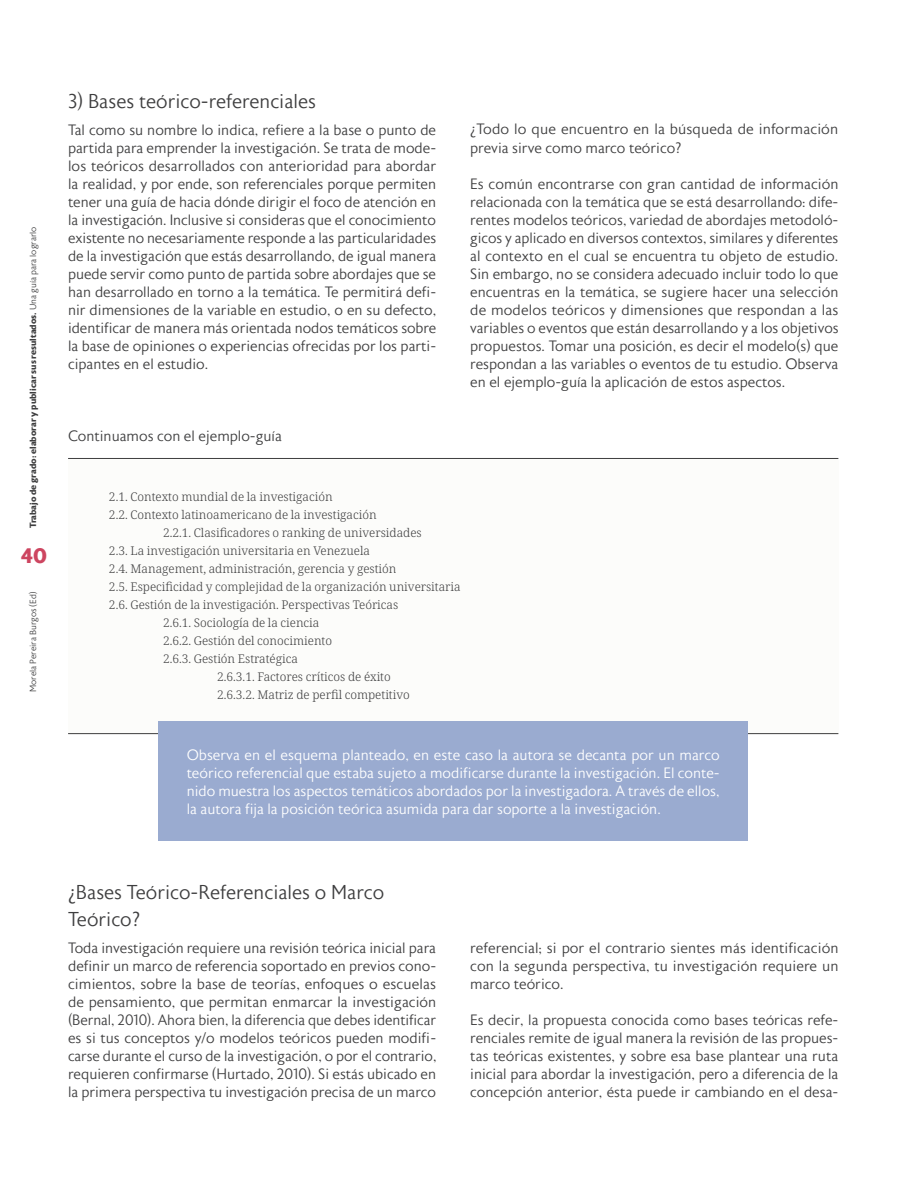
<style>
.page{position:relative;width:915px;height:1191px;background:#fff}
.page>*{position:absolute;margin:0;border:0;box-sizing:border-box;transform-origin:0 0}
.t1{font:700 21px "Astoria Sans";color:#cd4560}
.Headline_3{font:300 20.1px/27px "Astoria Sans";color:#3e3e3f}
.t2{font:300 15px/18px "Astoria Sans";color:#3e3e3f;text-align:justify}
.t3{font:300 15px/18px "Astoria Sans";color:#fff;text-align:justify}
.t4{font:300 12px "Noto Serif";color:#3e3e3f}
.t5{font:700 9px "Astoria Sans";color:#3e3e3f}
.t6{font:300 9px "Astoria Sans";color:#3e3e3f}
.s1{font-weight:300}
</style>
<div class="page">
<div style="left:68px;top:458px;width:770px;height:275px;background:#fcfcfa"></div>
<hr style="left:68px;top:733px;width:770px;height:1px;background:#3e3e3f">
<hr style="left:68px;top:458px;width:770px;height:1px;background:#3e3e3f">
<div style="left:158px;top:721px;width:589px;height:119px;background:#9aabd0"></div>
<p class="t5" style="left:28px;top:528px;width:303px;rotate:-90deg">Trabajo de grado: elaborar y publicar sus resultados. <span class="s1">Una guía para lograrlo</span></p>
<h1 class="t1" style="left:21px;top:544px;width:27px">40</h1>
<p class="t6" style="left:28px;top:692px;width:102px;rotate:-90deg">Morela Pereira Burgos (Ed)</p>
<p class="Headline_3" style="left:68px;top:89px;width:249px">3) Bases teórico-referenciales</p>
<p class="t2" style="left:68px;top:122px;width:369px">Tal como su nombre lo indica, refiere a la base o punto de partida para emprender la investigación. Se trata de mode&shy;los teóricos desarrollados con anterioridad para abordar la realidad, y por ende, son referenciales porque permiten tener una guía de hacia dónde dirigir el foco de atención en la investigación. Inclusive si consideras que el conocimiento existente no necesariamente responde a las particularidades de la investigación que estás desarrollando, de igual manera puede servir como punto de partida sobre abordajes que se han desarrollado en torno a la temática. Te permitirá defi&shy;nir dimensiones de la variable en estudio, o en su defecto, identificar de manera más orientada nodos temáticos sobre la base de opiniones o experiencias ofrecidas por los parti&shy;cipantes en el estudio.</p>
<p class="t2" style="left:470px;top:121px;width:369px">¿Todo lo que encuentro en la búsqueda de información previa sirve como marco teórico?</p>
<p class="t2" style="left:470px;top:175px;width:369px">Es común encontrarse con gran cantidad de información relacionada con la temática que se está desarrollando: dife&shy;rentes modelos teóricos, variedad de abordajes metodoló&shy;gicos y aplicado en diversos contextos, similares y diferentes al contexto en el cual se encuentra tu objeto de estudio.<br>Sin embargo, no se considera adecuado incluir todo lo que encuentras en la temática, se sugiere hacer una selección de modelos teóricos y dimensiones que respondan a las variables o eventos que están desarrollando y a los objetivos propuestos. Tomar una posición, es decir el modelo(s) que respondan a las variables o eventos de tu estudio. Observa en el ejemplo-guía la aplicación de estos aspectos.</p>
<p class="t2" style="left:68px;top:427px;width:215px">Continuamos con el ejemplo-guía</p>
<p class="t4" style="left:109px;top:488px;width:225px">2.1. Contexto mundial de la investigación</p>
<p class="t4" style="left:109px;top:506px;width:269px">2.2. Contexto latinoamericano de la investigación</p>
<p class="t4" style="left:163px;top:524px;width:260px">2.2.1. Clasificadores o ranking de universidades</p>
<p class="t4" style="left:109px;top:542px;width:262px">2.3. La investigación universitaria en Venezuela</p>
<p class="t4" style="left:109px;top:560px;width:289px">2.4. Management, administración, gerencia y gestión</p>
<p class="t4" style="left:109px;top:578px;width:353px">2.5. Especificidad y complejidad de la organización universitaria</p>
<p class="t4" style="left:109px;top:596px;width:291px">2.6. Gestión de la investigación. Perspectivas Teóricas</p>
<p class="t4" style="left:163px;top:614px;width:158px">2.6.1. Sociología de la ciencia</p>
<p class="t4" style="left:163px;top:632px;width:170px">2.6.2. Gestión del conocimiento</p>
<p class="t4" style="left:163px;top:650px;width:136px">2.6.3. Gestión Estratégica</p>
<p class="t4" style="left:217px;top:668px;width:175px">2.6.3.1. Factores críticos de éxito</p>
<p class="t4" style="left:217px;top:686px;width:194px">2.6.3.2. Matriz de perfil competitivo</p>
<p class="t3" style="left:187px;top:746px;width:534px">Observa en el esquema planteado, en este caso la autora se decanta por un marco teórico referencial que estaba sujeto a modificarse durante la investigación. El conte&shy;nido muestra los aspectos temáticos abordados por la investigadora. A través de ellos, la autora fija la posición teórica asumida para dar soporte a la investigación.</p>
<p class="Headline_3" style="left:68px;top:879px;width:317px">¿Bases Teórico-Referenciales o Marco<br>Teórico?</p>
<p class="t2" style="left:68px;top:939px;width:370px">Toda investigación requiere una revisión teórica inicial para definir un marco de referencia soportado en previos cono&shy;cimientos, sobre la base de teorías, enfoques o escuelas de pensamiento, que permitan enmarcar la investigación (Bernal, 2010). Ahora bien, la diferencia que debes identificar es si tus conceptos y/o modelos teóricos pueden modifi&shy;carse durante el curso de la investigación, o por el contrario, requieren confirmarse (Hurtado, 2010). Si estás ubicado en la primera perspectiva tu investigación precisa de un marco</p>
<p class="t2" style="left:470px;top:939px;width:369px">referencial; si por el contrario sientes más identificación con la segunda perspectiva, tu investigación requiere un marco teórico.</p>
<p class="t2" style="left:470px;top:1011px;width:369px">Es decir, la propuesta conocida como bases teóricas refe&shy;renciales remite de igual manera la revisión de las propues&shy;tas teóricas existentes, y sobre esa base plantear una ruta inicial para abordar la investigación, pero a diferencia de la concepción anterior, ésta puede ir cambiando en el desa-</p>
</div>
